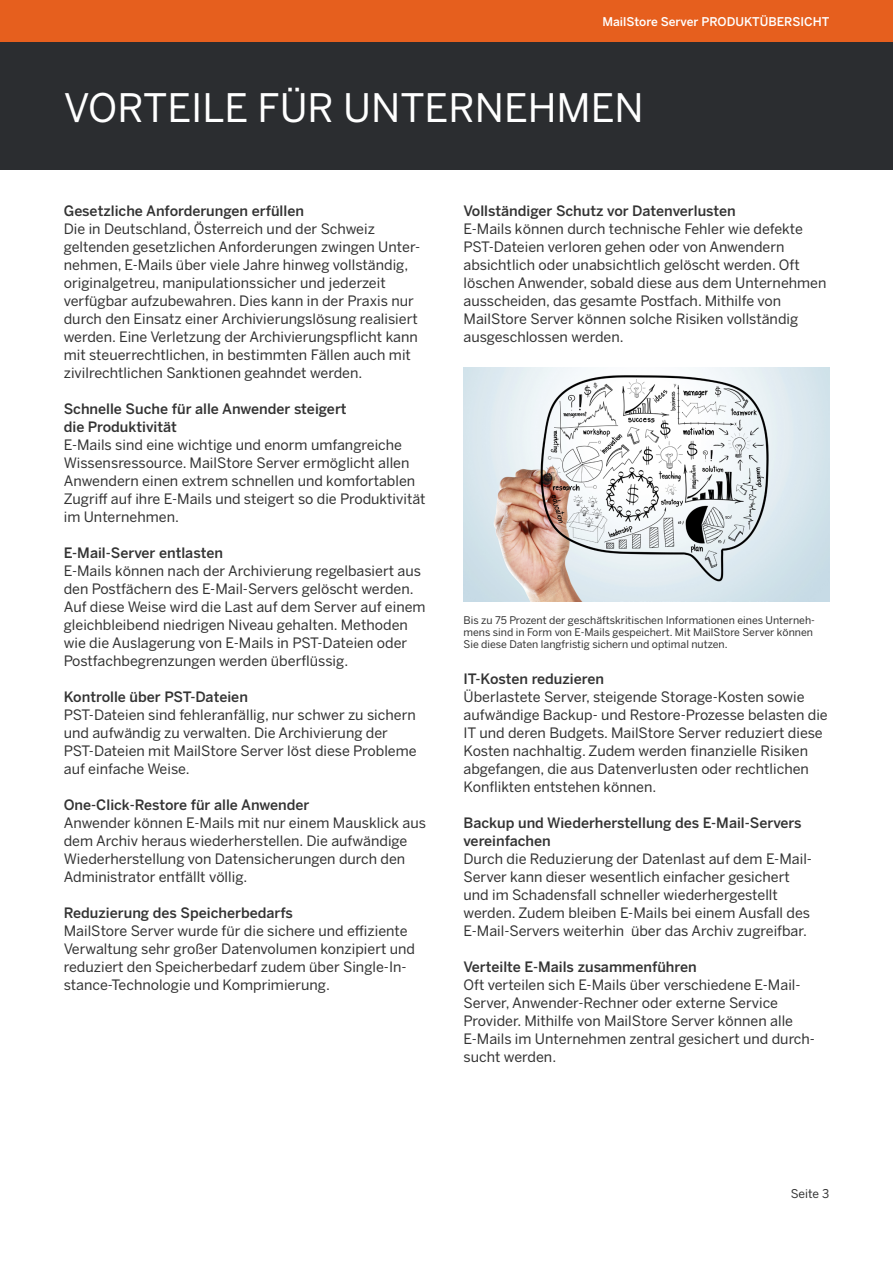
<style>
.page{position:relative;width:893px;height:1263px;background:#fff}
.page>*{position:absolute;margin:0;border:0;box-sizing:border-box;transform-origin:0 0}
.t1{font:39px "Benton Sans";color:#fff}
.normal_1{font:14.25px/18px "Benton Sans";color:#333}
.t2{font:500 14.25px/18px "Benton Sans";color:#333}
.heading{font:500 12px "Benton Sans";color:#fff}
.page_number{font:12px "Benton Sans";letter-spacing:-.005em;color:#333}
.t3{font:10.5px/12px "Benton Sans";color:#333}
</style>
<div class="page">
<div style="left:0;top:0;width:893px;height:43px;background:#e65f1e"></div>
<div style="left:0;top:43px;width:893px;height:127px;background:#2b2d30"></div>
<img style="left:463px;top:367px;width:366px;height:234px">
<p class="heading" style="left:602px;top:14px;width:229px">MailStore Server PRODUKTÜBERSICHT</p>
<h1 class="t1" style="left:64px;top:84px;width:581px">VORTEILE FÜR UNTERNEHMEN</h1>
<h5 class="t2" style="left:64px;top:202px;width:242px">Gesetzliche Anforderungen erfüllen</h5>
<p class="normal_1" style="left:64px;top:220px;width:358px">Die in Deutschland, Österreich und der Schweiz geltenden gesetzlichen Anforderungen zwingen Unter&shy;nehmen, E-Mails über viele Jahre hinweg vollständig, originalgetreu, manipulationssicher und jederzeit verfügbar aufzubewahren. Dies kann in der Praxis nur durch den Einsatz einer Archivierungslösung realisiert werden. Eine Verletzung der Archivierungspflicht kann mit steuerrechtlichen, in bestimmten Fällen auch mit zivilrechtlichen Sanktionen geahndet werden.</p>
<h5 class="t2" style="left:64px;top:400px;width:284px">Schnelle Suche für alle Anwender steigert</h5>
<h5 class="t2" style="left:64px;top:418px;width:115px">die Produktivität</h5>
<p class="normal_1" style="left:64px;top:436px;width:363px">E-Mails sind eine wichtige und enorm umfangreiche Wissensressource. MailStore Server ermöglicht allen Anwendern einen extrem schnellen und komfortablen Zugriff auf ihre E-Mails und steigert so die Produktivität im Unternehmen.</p>
<h5 class="t2" style="left:64px;top:544px;width:161px">E-Mail-Server entlasten</h5>
<p class="normal_1" style="left:64px;top:562px;width:363px">E-Mails können nach der Archivierung regelbasiert aus den Postfächern des E-Mail-Servers gelöscht werden.<br>Auf diese Weise wird die Last auf dem Server auf einem gleichbleibend niedrigen Niveau gehalten. Methoden wie die Auslagerung von E-Mails in PST-Dateien oder Postfachbegrenzungen werden überflüssig.</p>
<h5 class="t2" style="left:64px;top:688px;width:186px">Kontrolle über PST-Dateien</h5>
<p class="normal_1" style="left:64px;top:706px;width:354px">PST-Dateien sind fehleranfällig, nur schwer zu sichern und aufwändig zu verwalten. Die Archivierung der PST-Dateien mit MailStore Server löst diese Probleme auf einfache Weise.</p>
<h5 class="t2" style="left:64px;top:796px;width:247px">One-Click-Restore für alle Anwender</h5>
<p class="normal_1" style="left:64px;top:814px;width:364px">Anwender können E-Mails mit nur einem Mausklick aus dem Archiv heraus wiederherstellen. Die aufwändige Wiederherstellung von Datensicherungen durch den Administrator entfällt völlig.</p>
<h5 class="t2" style="left:64px;top:904px;width:231px">Reduzierung des Speicherbedarfs</h5>
<p class="normal_1" style="left:64px;top:922px;width:353px">MailStore Server wurde für die sichere und effiziente Verwaltung sehr großer Datenvolumen konzipiert und reduziert den Speicherbedarf zudem über Single-In&shy;stance-Technologie und Komprimierung.</p>
<h5 class="t2" style="left:463px;top:202px;width:274px">Vollständiger Schutz vor Datenverlusten</h5>
<p class="normal_1" style="left:463px;top:220px;width:365px">E-Mails können durch technische Fehler wie defekte PST-Dateien verloren gehen oder von Anwendern absichtlich oder unabsichtlich gelöscht werden. Oft löschen Anwender, sobald diese aus dem Unternehmen ausscheiden, das gesamte Postfach. Mithilfe von MailStore Server können solche Risiken vollständig ausgeschlossen werden.</p>
<p class="t3" style="left:463px;top:614px;width:353px">Bis zu 75 Prozent der geschäftskritischen Informationen eines Unterneh&shy;mens sind in Form von E-Mails gespeichert. Mit MailStore Server können<br>Sie diese Daten langfristig sichern und optimal nutzen.</p>
<h5 class="t2" style="left:463px;top:670px;width:142px">IT-Kosten reduzieren</h5>
<p class="normal_1" style="left:463px;top:688px;width:366px">Überlastete Server, steigende Storage-Kosten sowie aufwändige Backup- und Restore-Prozesse belasten die IT und deren Budgets. MailStore Server reduziert diese Kosten nachhaltig. Zudem werden finanzielle Risiken abgefangen, die aus Datenverlusten oder rechtlichen Konflikten entstehen können.</p>
<h5 class="t2" style="left:463px;top:814px;width:340px">Backup und Wiederherstellung des E-Mail-Servers vereinfachen</h5>
<p class="normal_1" style="left:463px;top:850px;width:350px">Durch die Reduzierung der Datenlast auf dem E-Mail-Server kann dieser wesentlich einfacher gesichert und im Schadensfall schneller wiederhergestellt werden. Zudem bleiben E-Mails bei einem Ausfall des E-Mail-Servers weiterhin über das Archiv zugreifbar.</p>
<h5 class="t2" style="left:463px;top:958px;width:235px">Verteilte E-Mails zusammenführen</h5>
<p class="normal_1" style="left:463px;top:976px;width:353px">Oft verteilen sich E-Mails über verschiedene E-Mail-Server, Anwender-Rechner oder externe Service Provider. Mithilfe von MailStore Server können alle E-Mails im Unternehmen zentral gesichert und durch&shy;sucht werden.</p>
<p class="page_number" style="left:791px;top:1187px;width:40px">Seite 3</p>
</div>
